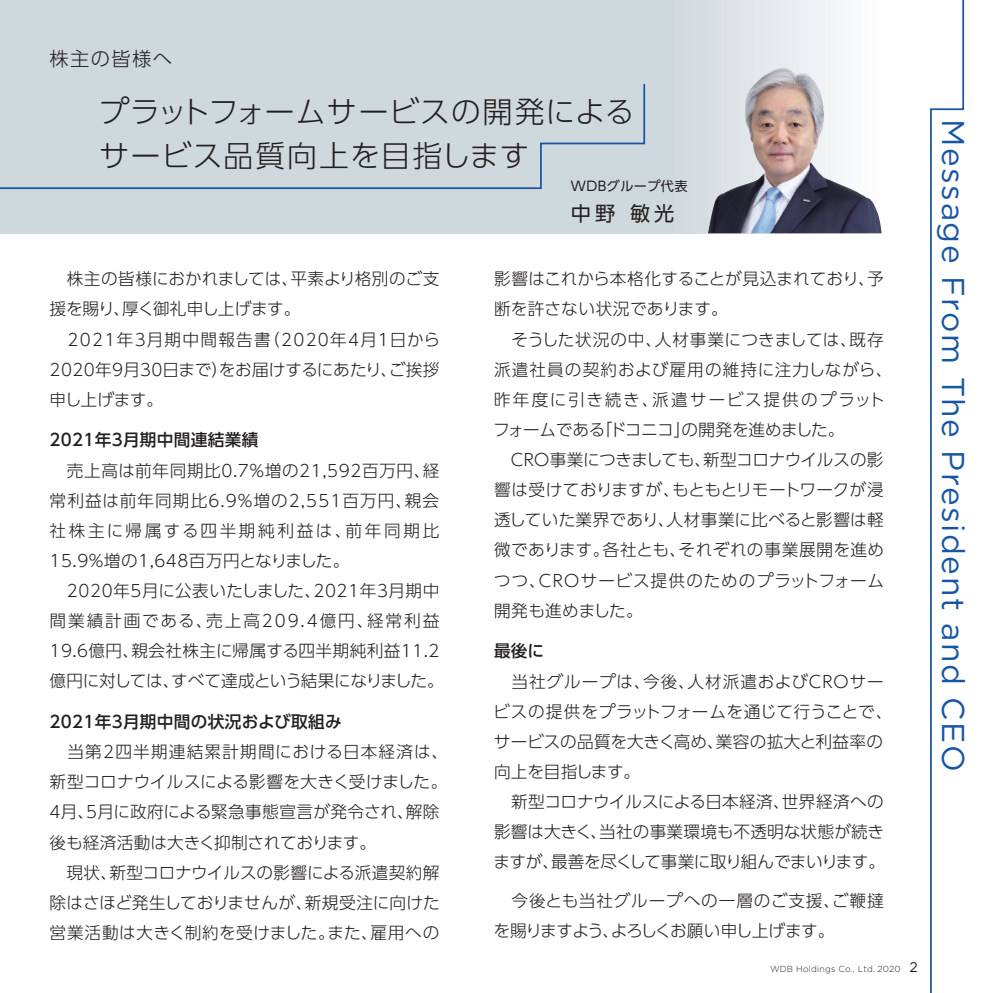
<style>
.page{position:relative;width:993px;height:993px;background:#fff}
.page>*{position:absolute;margin:0;border:0;box-sizing:border-box;transform-origin:0 0}
.t1{font:31.5px "Gotham";letter-spacing:.05em;color:#1855a5}
.t2{font:300 29.75px "UD Shin Go Pro";letter-spacing:.035em;color:#231f20}
.t3{font:20.12px "UD Shin Go Pro";color:#231f20}
.t4{font:300 19.25px "UD Shin Go Pro";letter-spacing:.07em;color:#231f20}
.t5{font:300 16.62px/30.1px "UD Shin Go Pro";letter-spacing:.02em;color:#231f20}
.t6{font:500 16.62px "UD Shin Go Pro";letter-spacing:.02em;color:#231f20}
.t7{font:13.12px "UD Shin Go Pro";letter-spacing:.03em;color:#231f20}
.t8{font:300 8.75px "Gotham";letter-spacing:.02em;color:#231f20}
.s1{font-weight:400;font-size:14px}
</style>
<div class="page">
<svg style="left:0;top:0;width:882px;height:233px;background:#d2dadf"></svg>
<svg style="left:930px;top:0;width:34px;height:992px"></svg>
<div style="left:0;top:82px;width:645px;height:108px;background:#cfd8dd"></div>
<img style="left:707px;top:69px;width:174px;height:164px">
<p class="t4" style="left:50px;top:43px;width:124px">株主の皆様へ</p>
<h2 class="t2" style="left:99px;top:88px;width:537px">プラットフォームサービスの開発による</h2>
<h2 class="t2" style="left:99px;top:132px;width:432px">サービス品質向上を目指します</h2>
<p class="t7" style="left:570px;top:175px;width:118px">WDBグループ代表</p>
<p class="t3" style="left:570px;top:197px;width:105px">中野 敏光</p>
<p class="t5" style="left:50px;top:263px;width:392px">　株主の皆様におかれましては、平素より格別のご支援を賜り、厚く御礼申し上げます。<br>　2021年3月期中間報告書（2020年4月1日から<br>2020年9月30日まで）をお届けするにあたり、ご挨拶申し上げます。</p>
<p class="t6" style="left:50px;top:426px;width:233px">2021年3月期中間連結業績 　</p>
<p class="t5" style="left:50px;top:454px;width:395px">　売上高は前年同期比0.7％増の21,592百万円、経常利益は前年同期比6.9％増の2,551百万円、親会社株主に帰属する四半期純利益は、前年同期比<br>15.9％増の1,648百万円となりました。<br>　2020年5月に公表いたしました、2021年3月期中間業績計画である、売上高209.4億円、経常利益<br>19.6億円、親会社株主に帰属する四半期純利益11.2億円に対しては、すべて達成という結果になりました。</p>
<p class="t6" style="left:50px;top:708px;width:293px">2021年3月期中間の状況および取組み</p>
<p class="t5" style="left:50px;top:736px;width:400px">　当第2四半期連結累計期間における日本経済は、新型コロナウイルスによる影響を大きく受けました。<br>4月、5月に政府による緊急事態宣言が発令され、解除後も経済活動は大きく抑制されております。<br>　現状、新型コロナウイルスの影響による派遣契約解除はさほど発生しておりませんが、新規受注に向けた営業活動は大きく制約を受けました。また、雇用への</p>
<p class="t5" style="left:493px;top:263px;width:400px">影響はこれから本格化することが見込まれており、予断を許さない状況であります。<br>　そうした状況の中、人材事業につきましては、既存派遣社員の契約および雇用の維持に注力しながら、昨年度に引き続き、派遣サービス提供のプラットフォームである「ドコニコ」の開発を進めました。　CRO事業につきましても、新型コロナウイルスの影響は受けておりますが、もともとリモートワークが浸透していた業界であり、人材事業に比べると影響は軽微であります。各社とも、それぞれの事業展開を進めつつ、CROサービス提供のためのプラットフォーム開発も進めました。</p>
<p class="t6" style="left:494px;top:637px;width:52px">最後に</p>
<p class="t5" style="left:493px;top:665px;width:400px">　当社グループは、今後、人材派遣およびCROサービスの提供をプラットフォームを通じて行うことで、サービスの品質を大きく高め、業容の拡大と利益率の向上を目指します。<br>　新型コロナウイルスによる日本経済、世界経済への影響は大きく、当社の事業環境も不透明な状態が続きますが、最善を尽くして事業に取り組んでまいります。</p>
<p class="t5" style="left:493px;top:884px;width:391px">　今後とも当社グループへの一層のご支援、ご鞭撻を賜りますよう、よろしくお願い申し上げます。</p>
<p class="t8" style="left:769px;top:963px;width:149px">WDB Holdings Co., Ltd. 2020 <span class="s1">2</span></p>
<h1 class="t1" style="left:973px;top:119px;width:654px;rotate:90deg">Message From The President and CEO</h1>
</div>
